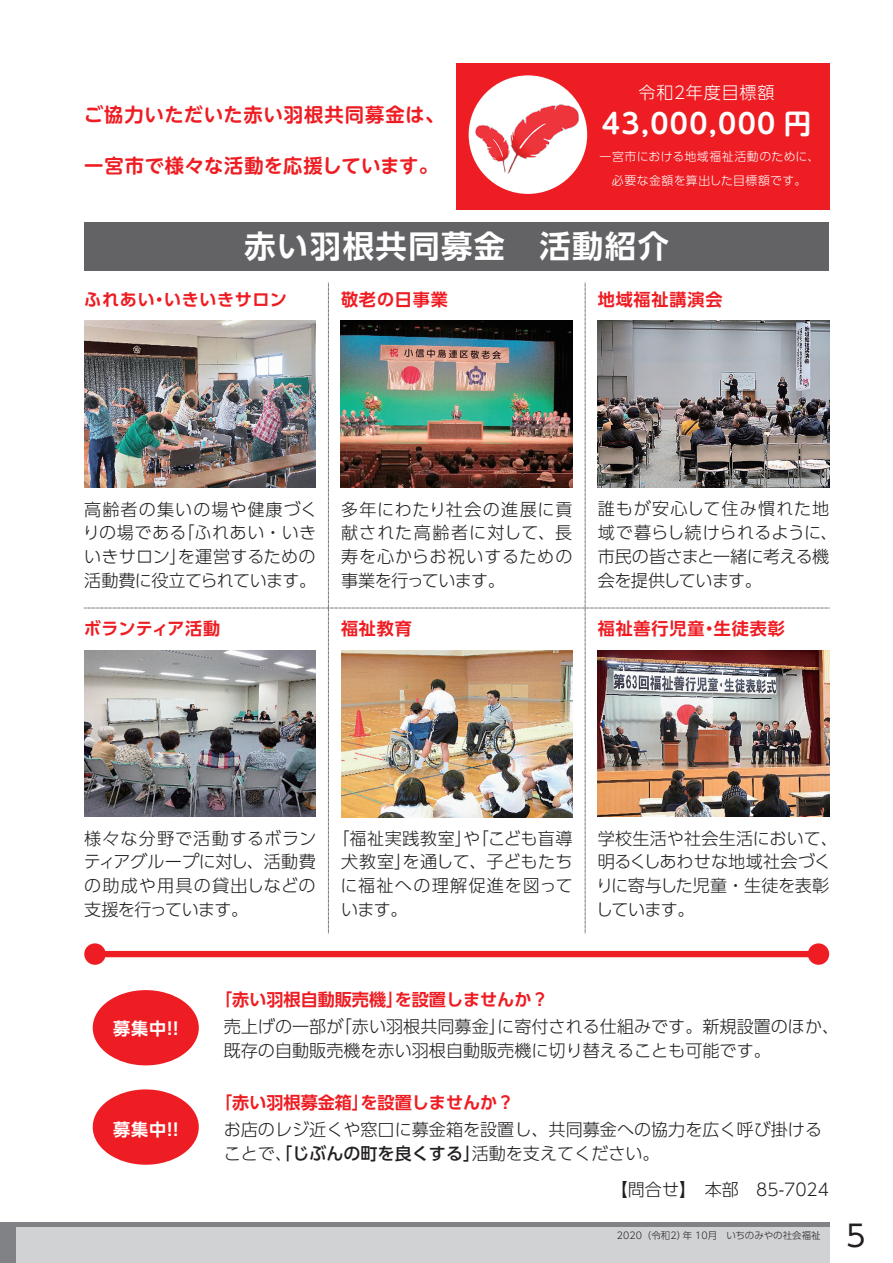
<style>
.page{position:relative;width:893px;height:1263px;background:#fff}
.page>*{position:absolute;margin:0;border:0;box-sizing:border-box;transform-origin:0 0}
.t1{font:700 31.2px "UD Shin Go Pro De";letter-spacing:.05em;color:#fff}
.t2{font:29.7px "UD Shin Go Pro";color:#231f20}
.t3{font:700 27.45px "UD Shin M Go Pro De";letter-spacing:.05em;color:#fff}
.t4{font:700 19.35px "UD Shin M Go Pro De";letter-spacing:.035em;color:#ee1d23}
.t5{font:300 17.1px/23.9px "UD Shin Go Pro";color:#231f20}
.t6{font:700 17.1px "UD Shin Go Pro De";color:#ee1d23}
.t7{font:700 17.1px "UD Shin Go Pro De";letter-spacing:.02em;color:#ee1d23}
.t8{font:700 17.1px "UD Shin Go Pro De";letter-spacing:.05em;color:#ee1d23}
.t9{font:700 17.1px "UD Shin Go Pro De";letter-spacing:.05em;color:#fff}
.t10{font:300 17.1px "UD Shin Go Pro";letter-spacing:.04em;color:#fff}
.t11{font:300 11.85px/23.9px "UD Shin Go Pro";letter-spacing:.035em;color:#fff;text-align:center}
.t12{font:300 9.45px "UD Shin Go Pro";color:#231f20}
.s1{font-weight:500}
</style>
<div class="page">
<div style="left:456px;top:63px;width:373px;height:146px;background:#ee1d23"></div>
<div style="left:469px;top:75px;width:118px;height:119px;background:#fff;border-radius:50%"></div>
<div style="left:84px;top:222px;width:745px;height:48px;background:#636366"></div>
<div style="left:94px;top:951px;width:725px;height:6px;background:#ee1d23"></div>
<div style="left:84px;top:943px;width:22px;height:22px;background:#ee1d23;border-radius:50%"></div>
<div style="left:808px;top:943px;width:21px;height:22px;background:#ee1d23;border-radius:50%"></div>
<svg style="left:84px;top:283px;width:746px;height:651px"></svg>
<div style="left:93px;top:990px;width:106px;height:75px;background:#ee1d23;border-radius:50%"></div>
<div style="left:93px;top:1089px;width:106px;height:76px;background:#ee1d23;border-radius:50%"></div>
<img style="left:469px;top:100px;width:114px;height:79px">
<img style="left:84px;top:321px;width:232px;height:167px">
<img style="left:341px;top:321px;width:231px;height:167px">
<img style="left:598px;top:321px;width:231px;height:167px">
<img style="left:84px;top:650px;width:232px;height:167px">
<img style="left:341px;top:650px;width:231px;height:167px">
<img style="left:598px;top:650px;width:231px;height:167px">
<div style="left:0;top:1222px;width:829px;height:41px;background:#808285"></div>
<div style="left:16px;top:1227px;width:813px;height:36px;background:#d1d2d4"></div>
<p class="t10" style="left:639px;top:78px;width:137px">令和２年度目標額</p>
<p class="t4" style="left:84px;top:99px;width:362px">ご協力いただいた赤い羽根共同募金は、</p>
<h3 class="t3" style="left:602px;top:101px;width:211px">43,000,000 円</h3>
<p class="t4" style="left:84px;top:150px;width:355px">一宮市で様々な活動を応援しています。</p>
<p class="t11" style="left:600px;top:144px;width:221px">一宮市における地域福祉活動のために、必要な金額を算出した目標額です。</p>
<h1 class="t1" style="left:244px;top:221px;width:426px">赤い羽根共同募金　活動紹介</h1>
<p class="t7" style="left:84px;top:285px;width:204px">ふれあい・いきいきサロン</p>
<p class="t7" style="left:341px;top:285px;width:108px">敬老の日事業</p>
<p class="t8" style="left:598px;top:285px;width:126px">地域福祉講演会</p>
<p class="t5" style="left:83px;top:496px;width:236px;text-align:justify">高齢者の集いの場や健康づくりの場である「ふれあい・いきいきサロン」を運営するための活動費に役立てられています。</p>
<p class="t5" style="left:341px;top:496px;width:233px;text-align:justify">多年にわたり社会の進展に貢献された高齢者に対して、長寿を心からお祝いするための事業を行っています。</p>
<p class="t5" style="left:598px;top:496px;width:241px">誰もが安心して住み慣れた地域で暮らし続けられるように、市民の皆さまと一緒に考える機会を提供しています。</p>
<p class="t6" style="left:84px;top:614px;width:138px">ボランティア活動</p>
<p class="t7" style="left:341px;top:614px;width:72px">福祉教育</p>
<p class="t8" style="left:598px;top:614px;width:189px">福祉善行児童・生徒表彰</p>
<p class="t5" style="left:84px;top:826px;width:234px;text-align:justify">様々な分野で活動するボランティアグループに対し、活動費の助成や用具の貸出しなどの支援を行っています。</p>
<p class="t5" style="left:340px;top:826px;width:234px;text-align:justify;text-indent:-8px">「福祉実践教室」や「こども盲導犬教室」を通して、子どもたちに福祉への理解促進を図っています。</p>
<p class="t5" style="left:596px;top:826px;width:243px">学校生活や社会生活において、明るくしあわせな地域社会づくりに寄与した児童・生徒を表彰しています。</p>
<p class="t9" style="left:113px;top:1015px;width:67px">募集中!!</p>
<p class="t9" style="left:113px;top:1115px;width:67px">募集中!!</p>
<p class="t6" style="left:215px;top:986px;width:335px">「赤い羽根自動販売機」を設置しませんか？</p>
<p class="t5" style="left:224px;top:1014px;width:617px">売上げの一部が「赤い羽根共同募金」に寄付される仕組みです。新規設置のほか、既存の自動販売機を赤い羽根自動販売機に切り替えることも可能です。</p>
<p class="t6" style="left:215px;top:1088px;width:301px">「赤い羽根募金箱」を設置しませんか？</p>
<p class="t5" style="left:224px;top:1117px;width:600px">お店のレジ近くや窓口に募金箱を設置し、共同募金への協力を広く呼び掛けることで、<span class="s1">「じぶんの町を良くする」</span>活動を支えてください。</p>
<p class="t5" style="left:611px;top:1177px;width:220px">【問合せ】　本部　85-7024</p>
<p class="t12" style="left:617px;top:1228px;width:205px">2020（令和2）年 10月 いちのみやの社会福祉</p>
<h2 class="t2" style="left:846px;top:1212px;width:21px">5</h2>
</div>
